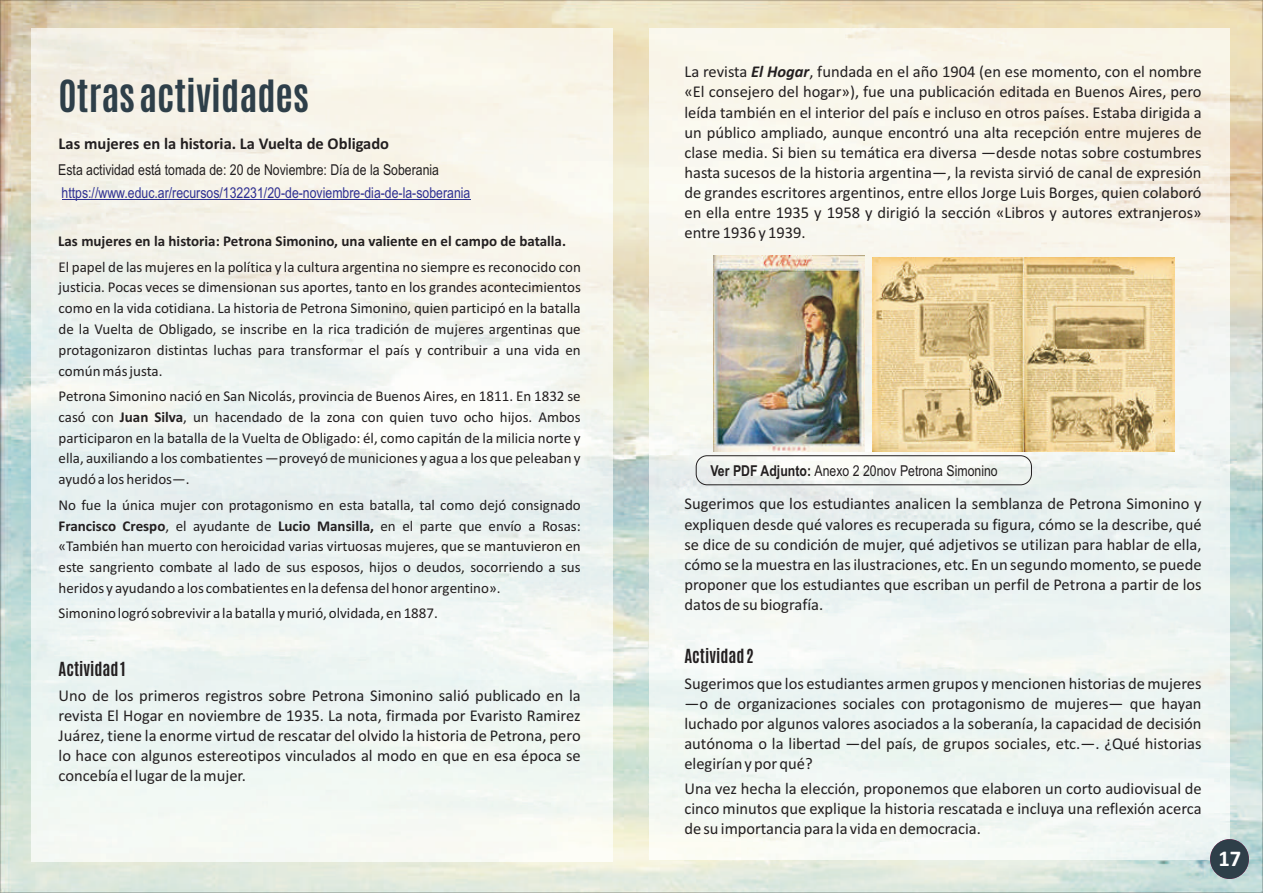
<style>
.page{position:relative;width:1263px;height:893px;background:#fff}
.page>*{position:absolute;margin:0;border:0;box-sizing:border-box;transform-origin:0 0}
.t1{font:700 37.5px "Antonio";color:#2e3f49}
.t2{font:700 22.5px "Calibri";color:#fff}
.t3{font:16.5px/20.1px "Calibri";color:#231f20;text-align:justify}
.t4{font:700 16.5px "Calibri";color:#231f20}
.t5{font:700 16.5px "Antonio";color:#231f20}
.t6{font:15px/20.9px "Calibri";color:#231f20;text-align:justify}
.t7{font:15px "Arial Narrow";color:#231f20}
.t8{font:15px "Arial Narrow";color:#2e3092}
.t9{font:700 15px "Calibri";color:#231f20}
.s1{font-weight:700}
.s2{font-weight:700;font-style:italic}
</style>
<div class="page">
<img style="left:0;top:0;width:1263px;height:893px">
<img style="left:32px;top:29px;width:580px;height:833px">
<img style="left:649px;top:29px;width:580px;height:830px">
<hr style="left:62px;top:200px;width:408px;height:1px;background:#2e3092">
<img style="left:713px;top:255px;width:152px;height:196px">
<img style="left:873px;top:258px;width:301px;height:193px">
<div style="left:1210px;top:839px;width:39px;height:40px;background:#2e3f49;border-radius:50%"></div>
<div style="left:696px;top:456px;width:336px;height:29px;border:1px solid #231f20;border-radius:11px"></div>
<h1 class="t1" style="left:59px;top:69px;width:252px">Otras actividades</h1>
<p class="t4" style="left:59px;top:137px;width:332px">Las mujeres en la historia. La Vuelta de Obligado</p>
<p class="t7" style="left:58px;top:164px;width:382px">Esta actividad está tomada de: 20 de Noviembre: Día de la Soberania</p>
<p class="t8" style="left:62px;top:187px;width:410px">https://www.educ.ar/recursos/132231/20-de-noviembre-dia-de-la-soberania</p>
<p class="t9" style="left:58px;top:235px;width:509px">Las mujeres en la historia: Petrona Simonino, una valiente en el campo de batalla.</p>
<p class="t6" style="left:59px;top:257px;width:524px">El papel de las mujeres en la política y la cultura argentina no siempre es reconocido con justicia. Pocas veces se dimensionan sus aportes, tanto en los grandes acontecimientos como en la vida cotidiana. La historia de Petrona Simonino, quien participó en la batalla de la Vuelta de Obligado, se inscribe en la rica tradición de mujeres argentinas que protagonizaron distintas luchas para transformar el país y contribuir a una vida en común más justa.</p>
<p class="t6" style="left:59px;top:387px;width:524px">Petrona Simonino nació en San Nicolás, provincia de Buenos Aires, en 1811. En 1832 se casó con <span class="s1">Juan Silva</span>, un hacendado de la zona con quien tuvo ocho hijos. Ambos participaron en la batalla de la Vuelta de Obligado: él, como capitán de la milicia norte y ella, auxiliando a los combatientes —proveyó de municiones y agua a los que peleaban y ayudó a los heridos—.</p>
<p class="t6" style="left:59px;top:495px;width:524px">No fue la única mujer con protagonismo en esta batalla, tal como dejó consignado <span class="s1">Francisco Crespo</span>, el ayudante de <span class="s1">Lucio Mansilla,</span> en el parte que envío a Rosas: «También han muerto con heroicidad varias virtuosas mujeres, que se mantuvieron en este sangriento combate al lado de sus esposos, hijos o deudos, socorriendo a sus heridos y ayudando a los combatientes en la defensa del honor argentino».</p>
<p class="t6" style="left:59px;top:604px;width:381px">Simonino logró sobrevivir a la batalla y murió, olvidada, en 1887.</p>
<p class="t5" style="left:59px;top:657px;width:69px">Actividad 1</p>
<p class="t3" style="left:59px;top:687px;width:524px">Uno de los primeros registros sobre Petrona Simonino salió publicado en la revista El Hogar en noviembre de 1935. La nota, firmada por Evaristo Ramirez Juárez, tiene la enorme virtud de rescatar del olvido la historia de Petrona, pero lo hace con algunos estereotipos vinculados al modo en que en esa época se concebía el lugar de la mujer.</p>
<p class="t3" style="left:684px;top:63px;width:519px">La revista <span class="s2">El Hogar</span>, fundada en el año 1904 (en ese momento, con el nombre «El consejero del hogar»), fue una publicación editada en Buenos Aires, pero leída también en el interior del país e incluso en otros países. Estaba dirigida a un público ampliado, aunque encontró una alta recepción entre mujeres de clase media. Si bien su temática era diversa —desde notas sobre costumbres hasta sucesos de la historia argentina—, la revista sirvió de canal de expresión de grandes escritores argentinos, entre ellos Jorge Luis Borges, quien colaboró en ella entre 1935 y 1958 y dirigió la sección «Libros y autores extranjeros» entre 1936 y 1939.</p>
<p class="t7" style="left:710px;top:466px;width:289px"><span class="s1">Ver PDF Adjunto:</span> Anexo 2 20nov Petrona Simonino</p>
<p class="t3" style="left:684px;top:495px;width:519px">Sugerimos que los estudiantes analicen la semblanza de Petrona Simonino y expliquen desde qué valores es recuperada su figura, cómo se la describe, qué se dice de su condición de mujer, qué adjetivos se utilizan para hablar de ella, cómo se la muestra en las ilustraciones, etc. En un segundo momento, se puede proponer que los estudiantes que escriban un perfil de Petrona a partir de los datos de su biografía.</p>
<p class="t5" style="left:684px;top:644px;width:71px">Actividad 2</p>
<p class="t3" style="left:684px;top:674px;width:519px">Sugerimos que los estudiantes armen grupos y mencionen historias de mujeres —o de organizaciones sociales con protagonismo de mujeres— que hayan luchado por algunos valores asociados a la soberanía, la capacidad de decisión autónoma o la libertad —del país, de grupos sociales, etc.—. ¿Qué historias elegirían y por qué?</p>
<p class="t3" style="left:684px;top:780px;width:519px">Una vez hecha la elección, proponemos que elaboren un corto audiovisual de cinco minutos que explique la historia rescatada e incluya una reflexión acerca de su importancia para la vida en democracia.</p>
<h2 class="t2" style="left:1218px;top:849px;width:24px">17</h2>
</div>
